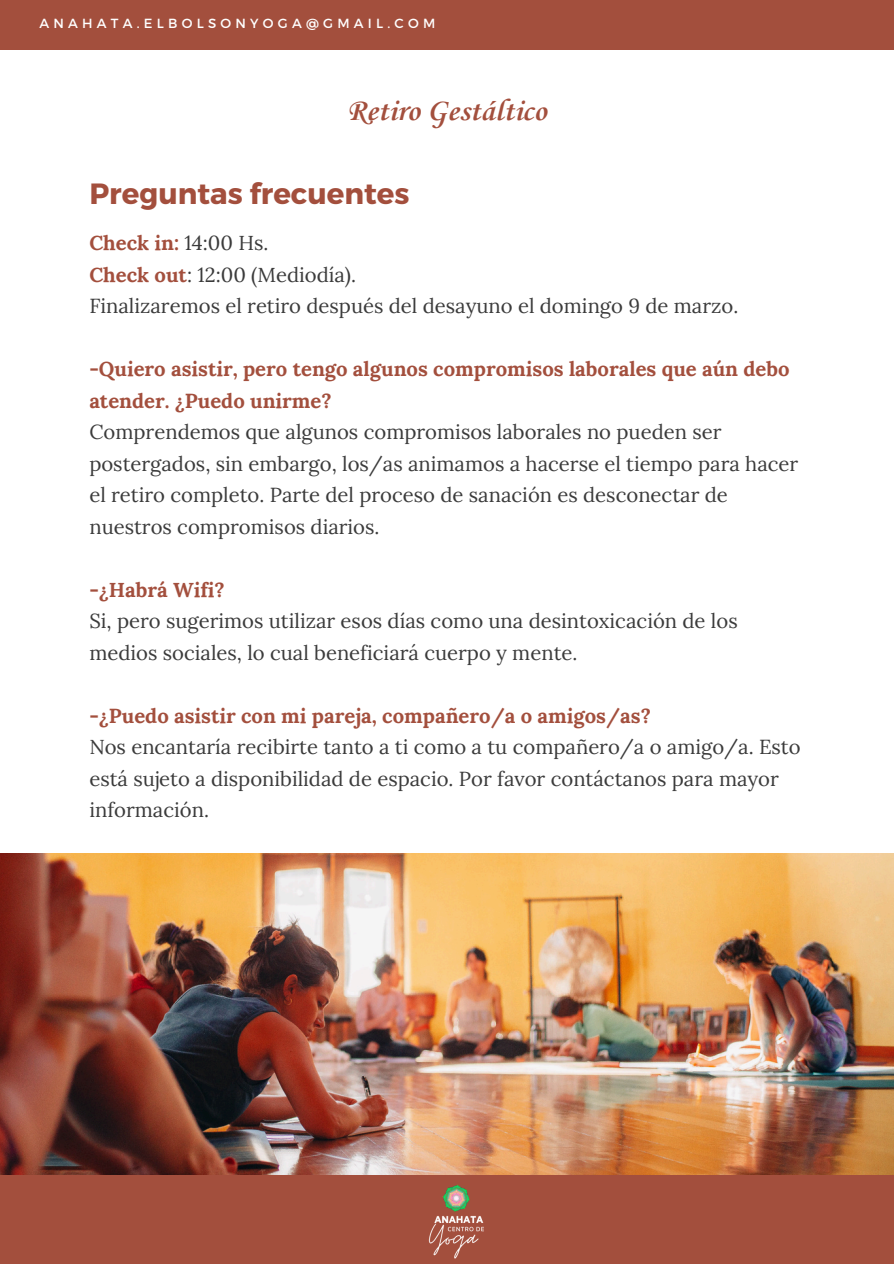
<style>
.page{position:relative;width:894px;height:1264px;background:#fff}
.page>*{position:absolute;margin:0;border:0;box-sizing:border-box;transform-origin:0 0}
.t1{font:700 31.2px "Corsiva";color:#a34f3d}
.t2{font:700 29.25px "Montserrat";color:#a34f3d}
.t3{font:20.25px/31.5px "Lora";color:#3b3b3b}
.t4{font:13.2px "Montserrat";letter-spacing:.32em;color:#fff}
.s1{font-weight:700;color:#a34f3d}
</style>
<div class="page">
<div style="left:0;top:0;width:893px;height:50px;background:#a34f3d"></div>
<div style="left:0;top:1174px;width:893px;height:89px;background:#a34f3d"></div>
<img style="left:411px;top:1174px;width:93px;height:85px">
<img style="left:0;top:853px;width:893px;height:321px">
<h1 class="t4" style="left:39px;top:15px;width:397px">ANAHATA.ELBOLSONYOGA@GMAIL.COM</h1>
<h1 class="t1" style="left:347px;top:95px;width:201px">Retiro Gestáltico</h1>
<h2 class="t2" style="left:89px;top:175px;width:321px">Preguntas frecuentes</h2>
<h2 class="t3" style="left:89px;top:227px;width:650px"><span class="s1">Check in:</span> 14:00 Hs.<br><span class="s1">Check out</span>: 12:00 (Mediodía).<br>Finalizaremos el retiro después del desayuno el domingo 9 de marzo.</h2>
<h2 class="t3" style="left:89px;top:353px;width:710px"><span class="s1">-Quiero asistir, pero tengo algunos compromisos laborales que aún debo atender. ¿Puedo unirme?<br></span>Comprendemos que algunos compromisos laborales no pueden ser postergados, sin embargo, los/as animamos a hacerse el tiempo para hacer el retiro completo. Parte del proceso de sanación es desconectar de nuestros compromisos diarios.</h2>
<h2 class="t3" style="left:89px;top:573px;width:649px"><span class="s1">-¿Habrá Wifi?<br></span>Si, pero sugerimos utilizar esos días como una desintoxicación de los medios sociales, lo cual beneficiará cuerpo y mente.</h2>
<p class="t3" style="left:89px;top:699px;width:712px"><span class="s1">-¿Puedo asistir con mi pareja, compañero/a o amigos/as?<br></span>Nos encantaría recibirte tanto a ti como a tu compañero/a o amigo/a. Esto está sujeto a disponibilidad de espacio. Por favor contáctanos para mayor información.</p>
</div>
